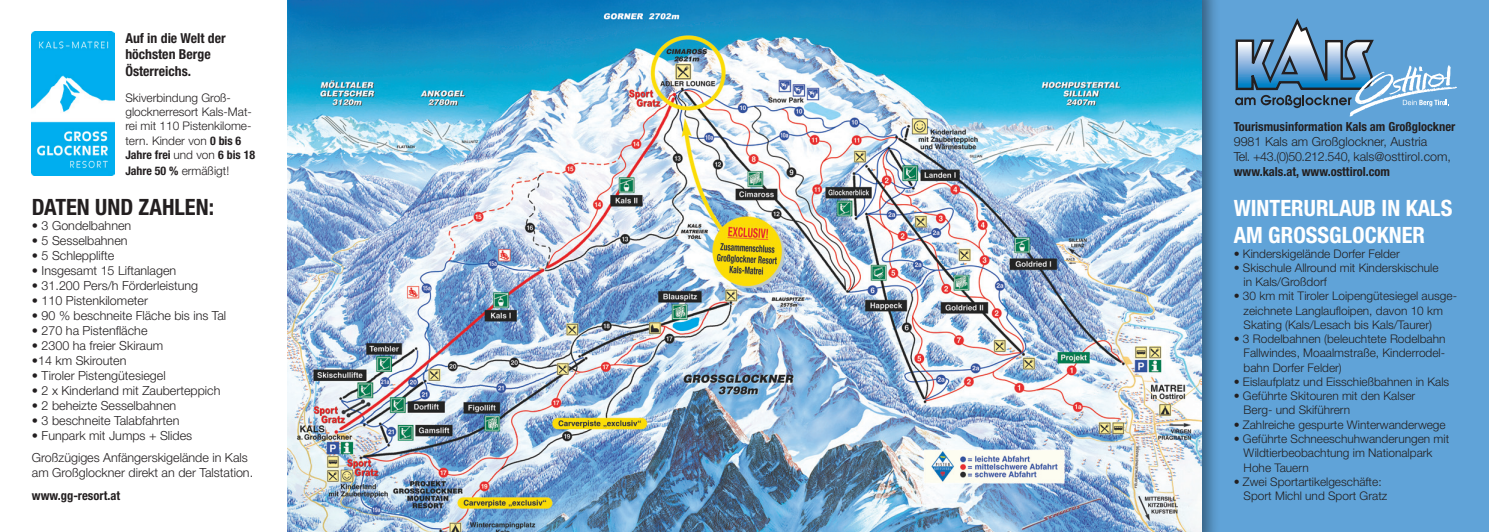
<style>
.page{position:relative;width:1489px;height:532px;background:#fff}
.page>*{position:absolute;margin:0;border:0;box-sizing:border-box;transform-origin:0 0}
.t1{font:700 condensed 22.5px/27px "Helvetica Neue";color:#fff}
.t2{font:700 condensed 22.5px "Helvetica Neue";color:#231f20}
.t3{font:700 condensed 13.75px/16.5px "Helvetica Neue";color:#231f20}
.t4{font:300 12.5px/15px "Helvetica Neue";color:#231f20}
.t5{font:700 condensed 12.5px "Helvetica Neue";color:#231f20}
.t6{font:300 11.88px/14.2px "Helvetica Neue";color:#231f20}
.s1{font-weight:700;font-stretch:condensed}
</style>
<div class="page">
<div style="left:1201px;top:0;width:287px;height:531px;background:#60a3d8"></div>
<img style="left:287px;top:0;width:929px;height:531px">
<img style="left:32px;top:32px;width:83px;height:143px">
<svg style="left:1235px;top:18px;width:221px;height:98px"></svg>
<p class="t3" style="left:125px;top:29px;width:102px">Auf in die Welt der höchsten Berge</p>
<p class="t3" style="left:125px;top:62px;width:67px">Österreichs.</p>
<p class="t6" style="left:125px;top:90px;width:131px">Skiverbindung Groß&shy;glocknerresort Kals-Mat&shy;rei mit 110 Pistenkilome&shy;tern. Kinder von <span class="s1">0 bis 6<br>Jahre frei</span> und von <span class="s1">6 bis 18</span></p>
<p class="t6" style="left:125px;top:164px;width:105px"><span class="s1">Jahre 50 %</span> ermäßigt!</p>
<p class="t2" style="left:32px;top:193px;width:184px">Daten und Zahlen:</p>
<p class="t4" style="left:32px;top:217px;width:101px">• 3 Gondelbahnen</p>
<p class="t4" style="left:32px;top:232px;width:97px">• 5 Sesselbahnen</p>
<p class="t4" style="left:32px;top:247px;width:84px">• 5 Schlepplifte</p>
<p class="t4" style="left:32px;top:262px;width:146px">• Insgesamt 15 Liftanlagen</p>
<p class="t4" style="left:32px;top:277px;width:168px">• 31.200 Pers/h Förderleistung</p>
<p class="t4" style="left:32px;top:292px;width:118px">• 110 Pistenkilometer</p>
<p class="t4" style="left:32px;top:307px;width:196px">• 90 % beschneite Fläche bis ins Tal</p>
<p class="t4" style="left:32px;top:322px;width:117px">• 270 ha Pistenfläche</p>
<p class="t4" style="left:32px;top:337px;width:133px">• 2300 ha freier Skiraum</p>
<p class="t4" style="left:32px;top:352px;width:96px">•14 km Skirouten</p>
<p class="t4" style="left:32px;top:367px;width:135px">• Tiroler Pistengütesiegel</p>
<p class="t4" style="left:32px;top:382px;width:190px">• 2 x Kinderland mit Zauberteppich</p>
<p class="t4" style="left:32px;top:397px;width:146px">• 2 beheizte Sesselbahnen</p>
<p class="t4" style="left:32px;top:412px;width:149px">• 3 beschneite Talabfahrten</p>
<p class="t4" style="left:32px;top:427px;width:162px">• Funpark mit Jumps + Slides</p>
<p class="t4" style="left:32px;top:450px;width:223px">Großzügiges Anfängerskigelände in Kals am Großglockner direkt an der Talstation.</p>
<p class="t5" style="left:32px;top:487px;width:90px">www.gg-resort.at</p>
<p class="t5" style="left:1233px;top:119px;width:223px">Tourismusinformation Kals am Großglockner</p>
<p class="t4" style="left:1233px;top:133px;width:195px">9981 Kals am Großglockner, Austria</p>
<p class="t4" style="left:1233px;top:148px;width:219px">Tel. +43.(0)50.212.540, kals@osttirol.com, <span class="s1">www.kals.at, www.osttirol.com</span></p>
<p class="t1" style="left:1233px;top:194px;width:220px">Winterurlaub in Kals am GroSSglockner</p>
<p class="t6" style="left:1233px;top:246px;width:168px">• Kinderskigelände Dorfer Felder</p>
<p class="t6" style="left:1233px;top:260px;width:206px">• Skischule Allround mit Kinderskischule</p>
<p class="t6" style="left:1243px;top:274px;width:85px">in Kals/Großdorf</p>
<p class="t6" style="left:1233px;top:288px;width:225px">• 30 km mit Tiroler Loipengütesiegel ausge-</p>
<p class="t6" style="left:1243px;top:303px;width:201px">zeichnete Langlaufloipen, davon 10 km</p>
<p class="t6" style="left:1243px;top:317px;width:190px">Skating (Kals/Lesach bis Kals/Taurer)</p>
<p class="t6" style="left:1233px;top:331px;width:213px">• 3 Rodelbahnen (beleuchtete Rodelbahn</p>
<p class="t6" style="left:1243px;top:345px;width:203px">Fallwindes, Moaalmstraße, Kinderrodel-</p>
<p class="t6" style="left:1243px;top:360px;width:100px">bahn Dorfer Felder)</p>
<p class="t6" style="left:1233px;top:374px;width:217px">• Eislaufplatz und Eisschießbahnen in Kals</p>
<p class="t6" style="left:1233px;top:388px;width:183px">• Geführte Skitouren mit den Kalser</p>
<p class="t6" style="left:1243px;top:402px;width:108px">Berg- und Skiführern</p>
<p class="t6" style="left:1233px;top:417px;width:213px">• Zahlreiche gespurte Winterwanderwege</p>
<p class="t6" style="left:1233px;top:431px;width:217px">• Geführte Schneeschuhwanderungen mit</p>
<p class="t6" style="left:1243px;top:445px;width:190px">Wildtierbeobachtung im Nationalpark</p>
<p class="t6" style="left:1243px;top:459px;width:67px">Hohe Tauern</p>
<p class="t6" style="left:1233px;top:474px;width:149px">• Zwei Sportartikelgeschäfte:</p>
<p class="t6" style="left:1243px;top:488px;width:145px">Sport Michl und Sport Gratz</p>
</div>
